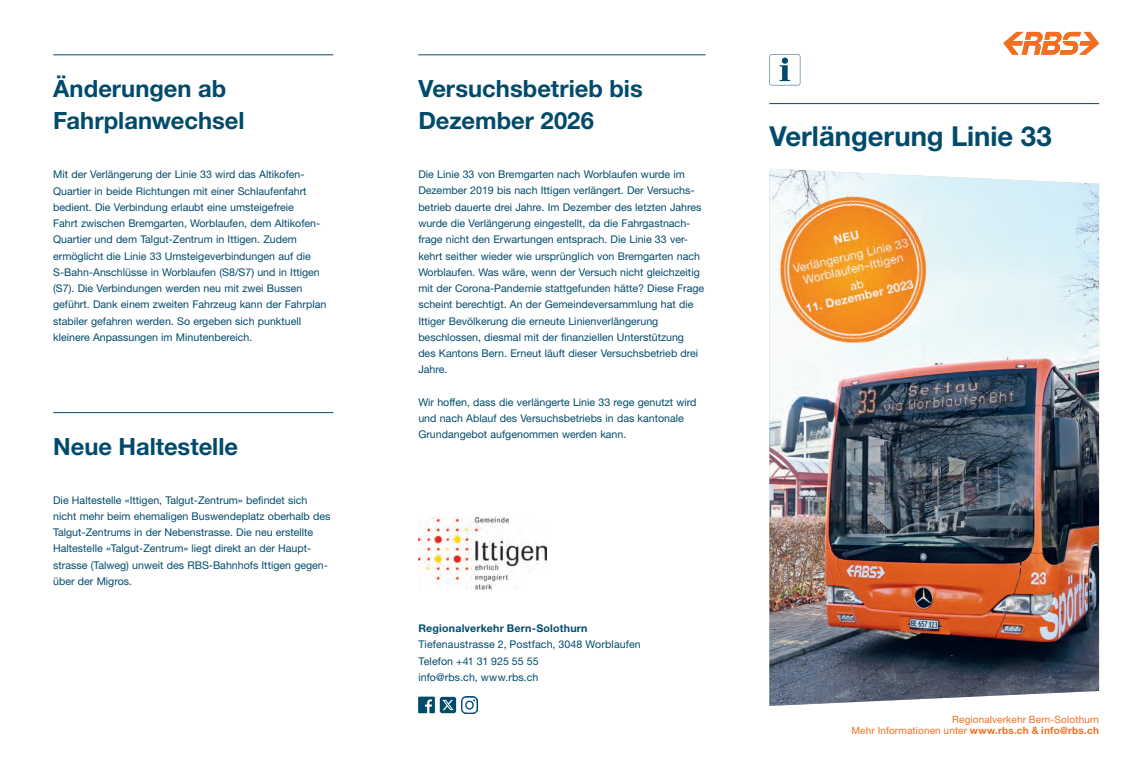
<style>
.page{position:relative;width:1131px;height:766px;background:#fff}
.page>*{position:absolute;margin:0;border:0;box-sizing:border-box;transform-origin:0 0}
.t1{font:700 27.5px "Helvetica Neue LT Pro";color:#004b6c}
.t2{font:700 23.75px/32.5px "Helvetica Neue LT Pro";color:#004b6c}
.t3{font:10.62px/16.2px "Helvetica Neue LT Pro";color:#004b6c}
.t4{font:700 10.62px "Helvetica Neue LT Pro";letter-spacing:.02em;color:#004b6c}
.t5{font:10px/11.2px "Helvetica Neue LT Pro";letter-spacing:.015em;color:#f36e21;text-align:right}
.s1{font-weight:700}
</style>
<div class="page">
<img style="left:769px;top:169px;width:329px;height:536px">
<img style="left:769px;top:182px;width:174px;height:176px">
<svg style="left:769px;top:54px;width:31px;height:31px"></svg>
<svg style="left:1003px;top:32px;width:95px;height:23px"></svg>
<hr style="left:769px;top:103px;width:329px;height:1px;background:#004b6c">
<svg style="left:418px;top:696px;width:16px;height:17px"></svg>
<img style="left:461px;top:696px;width:16px;height:17px">
<svg style="left:440px;top:696px;width:16px;height:17px"></svg>
<hr style="left:53px;top:54px;width:280px;height:1px;background:#004b6c">
<hr style="left:53px;top:412px;width:280px;height:1px;background:#004b6c">
<hr style="left:418px;top:54px;width:287px;height:1px;background:#004b6c">
<img style="left:418px;top:517px;width:129px;height:72px">
<h2 class="t2" style="left:53px;top:71px;width:193px">Änderungen ab<br>Fahrplanwechsel</h2>
<p class="t3" style="left:53px;top:166px;width:275px">Mit der Verlängerung der Linie 33 wird das Altikofen-Quartier in beide Richtungen mit einer Schlaufenfahrt bedient. Die Verbindung erlaubt eine umsteigefreie<br>Fahrt zwischen Bremgarten, Worblaufen, dem Altikofen-Quartier und dem Talgut-Zentrum in Ittigen. Zudem ermöglicht die Linie 33 Umsteigeverbindungen auf die S-Bahn-Anschlüsse in Worblaufen (S8/S7) und in Ittigen (S7). Die Verbindungen werden neu mit zwei Bussen geführt. Dank einem zweiten Fahrzeug kann der Fahrplan stabiler gefahren werden. So ergeben sich punktuell kleinere Anpassungen im Minutenbereich.</p>
<h2 class="t2" style="left:53px;top:429px;width:186px">Neue Haltestelle</h2>
<p class="t3" style="left:53px;top:491px;width:279px">Die Haltestelle «Ittigen, Talgut-Zentrum» befindet sich nicht mehr beim ehemaligen Buswendeplatz oberhalb des Talgut-Zentrums in der Nebenstrasse. Die neu erstellte Haltestelle «Talgut-Zentrum» liegt direkt an der Haupt&shy;strasse (Talweg) unweit des RBS-Bahnhofs Ittigen gegen&shy;über der Migros.</p>
<h2 class="t2" style="left:418px;top:71px;width:226px">Versuchsbetrieb bis<br>Dezember 2026</h2>
<p class="t3" style="left:418px;top:166px;width:287px">Die Linie 33 von Bremgarten nach Worblaufen wurde im Dezember 2019 bis nach Ittigen verlängert. Der Versuchs&shy;betrieb dauerte drei Jahre. Im Dezember des letzten Jahres wurde die Verlängerung eingestellt, da die Fahrgastnach&shy;frage nicht den Erwartungen entsprach. Die Linie 33 ver&shy;kehrt seither wieder wie ursprünglich von Bremgarten nach Worblaufen. Was wäre, wenn der Versuch nicht gleichzeitig mit der Corona-Pandemie stattgefunden hätte? Diese Frage scheint berechtigt. An der Gemeindeversammlung hat die Ittiger Bevölkerung die erneute Linienverlängerung beschlossen, diesmal mit der finanziellen Unterstützung<br>des Kantons Bern. Erneut läuft dieser Versuchsbetrieb drei Jahre.</p>
<p class="t3" style="left:418px;top:393px;width:279px">Wir hoffen, dass die verlängerte Linie 33 rege genutzt wird und nach Ablauf des Versuchsbetriebs in das kantonale<br>Grundangebot aufgenommen werden kann.</p>
<h1 class="t1" style="left:769px;top:118px;width:284px">Verlängerung Linie 33</h1>
<p class="t4" style="left:418px;top:621px;width:171px">Regionalverkehr Bern-Solothurn</p>
<p class="t3" style="left:418px;top:636px;width:224px">Tiefenaustrasse 2, Postfach, 3048 Worblaufen<br>Telefon +41 31 925 55 55<br>info@rbs.ch, www.rbs.ch</p>
<p class="t5" style="left:851px;top:713px;width:249px">Regionalverkehr Bern-Solothurn<br>Mehr Informationen unter <span class="s1">www.rbs.ch &amp; info@rbs.ch</span></p>
</div>
